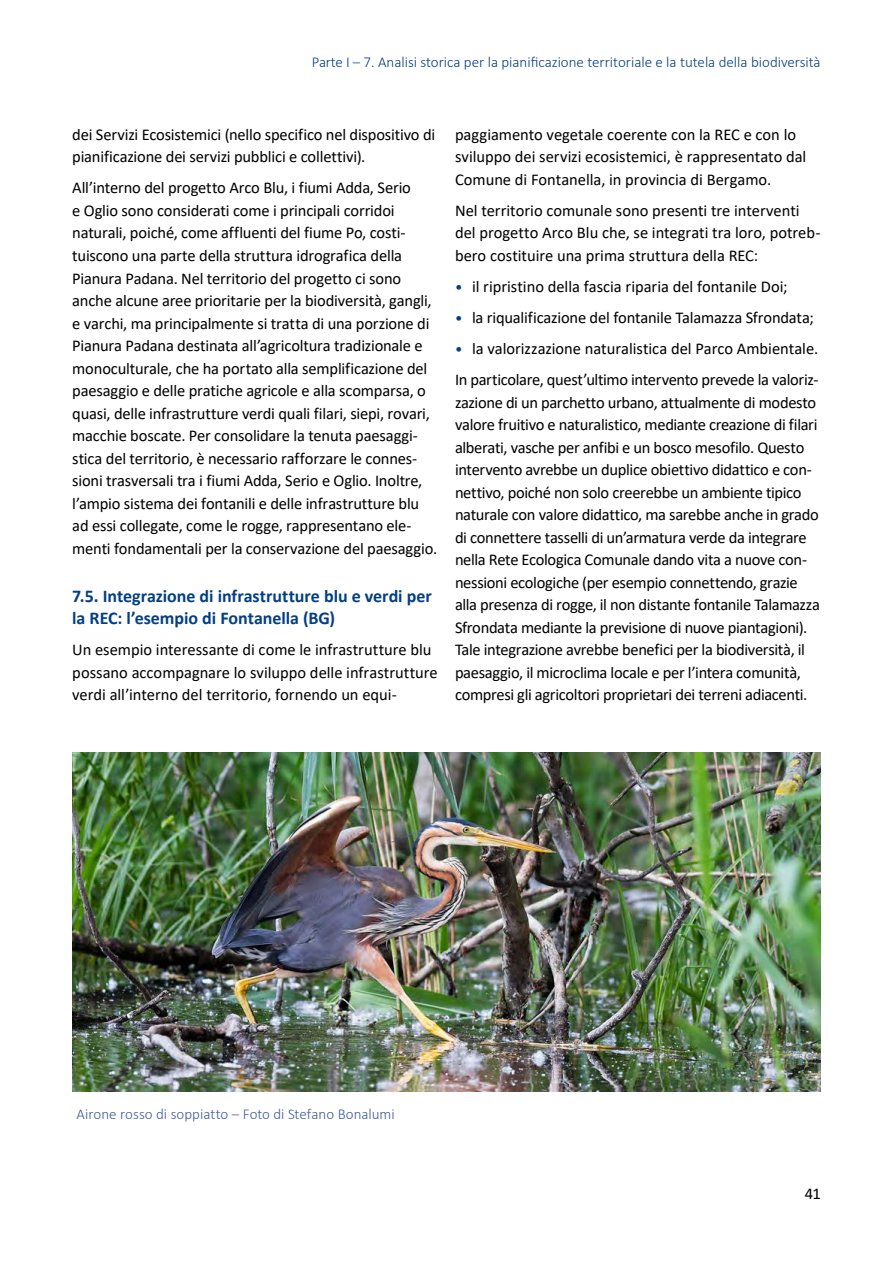
<style>
.page{position:relative;width:893px;height:1263px;background:#fff}
.page>*{position:absolute;margin:0;border:0;box-sizing:border-box;transform-origin:0 0}
.QTitolo1_1{font:700 18px/22.5px "Calibri";letter-spacing:-.005em;color:#033f85}
.QTESTOxoxoxoxoxox{font:16.5px/22.5px "Calibri";letter-spacing:-.015em;color:#000}
.t1{font:300 15px "Calibri";color:#033f85}
.QDidascaliaFoto{font:300 15px "Calibri";color:#3f5b9a}
.s1{font-size:15px;color:#033f85}
</style>
<div class="page">
<img style="left:72px;top:752px;width:749px;height:339px">
<p class="t1" style="left:312px;top:52px;width:510px">Parte I – 7. Analisi storica per la pianificazione territoriale e la tutela della biodiversità</p>
<p class="QTESTOxoxoxoxoxox" style="left:72px;top:123px;width:364px">dei Servizi Ecosistemici (nello specifico nel dispositivo di pianificazione dei servizi pubblici e collettivi).</p>
<p class="QTESTOxoxoxoxoxox" style="left:72px;top:176px;width:366px">All’interno del progetto Arco Blu, i fiumi Adda, Serio<br>e Oglio sono considerati come i principali corridoi naturali, poiché, come affluenti del fiume Po, costi&shy;tuiscono una parte della struttura idrografica della Pianura Padana. Nel territorio del progetto ci sono anche alcune aree prioritarie per la biodiversità, gangli, e varchi, ma principalmente si tratta di una porzione di Pianura Padana destinata all’agricoltura tradizionale e monoculturale, che ha portato alla semplificazione del paesaggio e delle pratiche agricole e alla scomparsa, o quasi, delle infrastrutture verdi quali filari, siepi, rovari, macchie boscate. Per consolidare la tenuta paesaggi&shy;stica del territorio, è necessario rafforzare le connes&shy;sioni trasversali tra i fiumi Adda, Serio e Oglio. Inoltre, l’ampio sistema dei fontanili e delle infrastrutture blu ad essi collegate, come le rogge, rappresentano ele&shy;menti fondamentali per la conservazione del paesaggio.</p>
<p class="QTitolo1_1" style="left:72px;top:584px;width:361px">7.5. Integrazione di infrastrutture blu e verdi per la REC: l’esempio di Fontanella (BG)</p>
<p class="QTESTOxoxoxoxoxox" style="left:72px;top:638px;width:367px">Un esempio interessante di come le infrastrutture blu possano accompagnare lo sviluppo delle infrastrutture verdi all’interno del territorio, fornendo un equi-</p>
<p class="QTESTOxoxoxoxoxox" style="left:455px;top:123px;width:353px">paggiamento vegetale coerente con la REC e con lo sviluppo dei servizi ecosistemici, è rappresentato dal<br>Comune di Fontanella, in provincia di Bergamo.</p>
<p class="QTESTOxoxoxoxoxox" style="left:455px;top:199px;width:367px">Nel territorio comunale sono presenti tre interventi del progetto Arco Blu che, se integrati tra loro, potreb&shy;bero costituire una prima struttura della REC:</p>
<p class="QTESTOxoxoxoxoxox" style="left:455px;top:275px;width:334px"><span class="s1">•</span> il ripristino della fascia riparia del fontanile Doi;</p>
<p class="QTESTOxoxoxoxoxox" style="left:455px;top:306px;width:360px"><span class="s1">•</span> la riqualificazione del fontanile Talamazza Sfrondata;</p>
<p class="QTESTOxoxoxoxoxox" style="left:455px;top:337px;width:365px"><span class="s1">•</span> la valorizzazione naturalistica del Parco Ambientale.</p>
<p class="QTESTOxoxoxoxoxox" style="left:455px;top:368px;width:366px">In particolare, quest’ultimo intervento prevede la valoriz&shy;zazione di un parchetto urbano, attualmente di modesto valore fruitivo e naturalistico, mediante creazione di filari alberati, vasche per anfibi e un bosco mesofilo. Questo intervento avrebbe un duplice obiettivo didattico e con&shy;nettivo, poiché non solo creerebbe un ambiente tipico naturale con valore didattico, ma sarebbe anche in grado di connettere tasselli di un’armatura verde da integrare nella Rete Ecologica Comunale dando vita a nuove con&shy;nessioni ecologiche (per esempio connettendo, grazie alla presenza di rogge, il non distante fontanile Talamazza Sfrondata mediante la previsione di nuove piantagioni).<br>Tale integrazione avrebbe benefici per la biodiversità, il paesaggio, il microclima locale e per l’intera comunità, compresi gli agricoltori proprietari dei terreni adiacenti.</p>
<p class="QDidascaliaFoto" style="left:77px;top:1104px;width:320px">Airone rosso di soppiatto – Foto di Stefano Bonalumi</p>
<p class="QTESTOxoxoxoxoxox" style="left:805px;top:1182px;width:18px">41</p>
</div>
